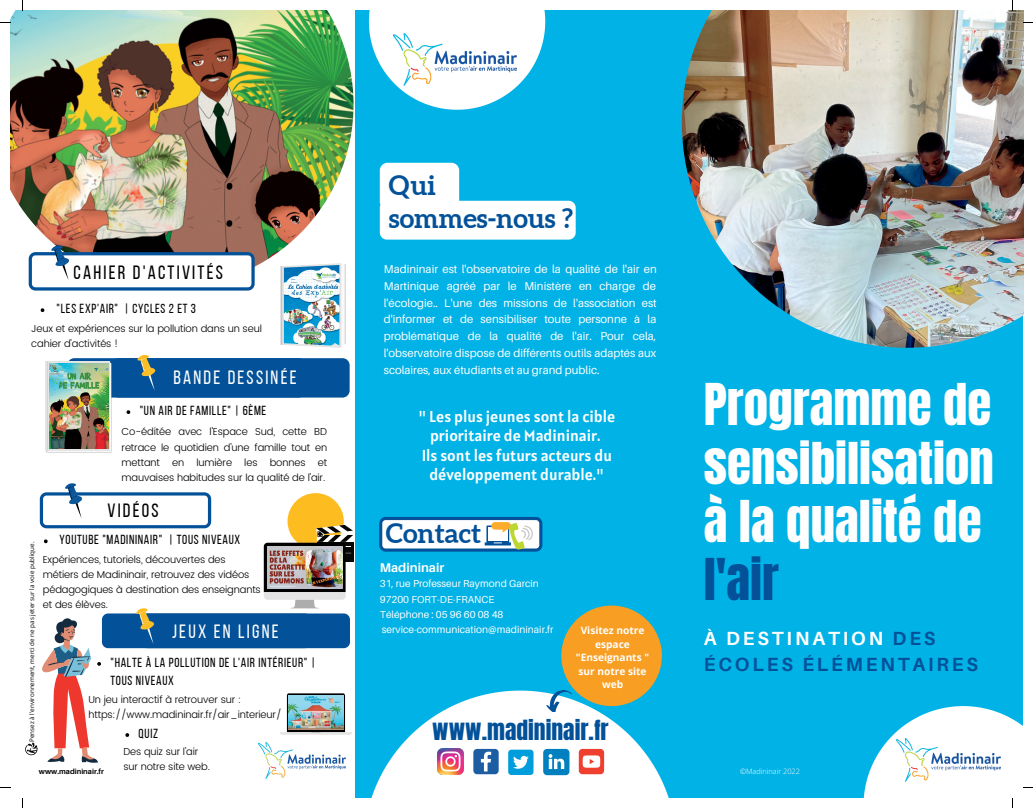
<style>
.page{position:relative;width:1033px;height:808px;background:#fff}
.page>*{position:absolute;margin:0;border:0;box-sizing:border-box;transform-origin:0 0}
.t1{font:49px/58.2px "Anton";color:#fefefe;text-align:justify}
.t2{font:49px "Anton";color:#025199}
.t3{font:700 27px/32.9px "Aleo";color:#025199}
.t4{font:23.62px "Anton";color:#025199}
.t5{font:19.12px "Bebas Neue";letter-spacing:.115em;color:#fefefe}
.t6{font:19.12px "Bebas Neue";letter-spacing:.115em;color:#000}
.t7{font:700 19px/25.8px "Aileron";letter-spacing:.15em;color:#025199}
.t8{font:15.75px/19.4px "Alatsi";color:#fff;text-align:center}
.t9{font:13.12px/18.8px "Bebas Neue";letter-spacing:.055em;color:#000}
.t10{font:700 12.62px "Aileron";color:#fefefe}
.t11{font:11.38px/16.9px "Aileron";color:#fff;text-align:justify}
.t12{font:300 10.12px/15.1px "Poppins";letter-spacing:-.015em;color:#000}
.t13{font:10.12px/15.2px "Aileron";color:#fefefe}
.t14{font:700 10.12px/13.5px "Open Sans";color:#fff;text-align:center}
.t15{font:300 10px/15px "Poppins";letter-spacing:-.015em;color:#000}
.t16{font:700 7.38px "Aileron";color:#000}
.t17{font:300 7.38px "Open Sans";color:#fff}
.t18{font:6.25px "Open Sans";color:#000}
.s1{color:#fefefe}
</style>
<div class="page">
<div style="left:10px;top:10px;width:1013px;height:788px;background:#00b2e6"></div>
<img style="left:682px;top:10px;width:341px;height:338px">
<svg style="left:371px;top:690px;width:298px;height:108px;fill:#fff"></svg>
<div style="left:432px;top:724px;width:185px;height:70px;background:#fff;border-radius:7px"></div>
<svg style="left:369px;top:10px;width:176px;height:100px"></svg>
<div style="left:10px;top:10px;width:344px;height:788px;background:#fff"></div>
<svg style="left:544px;top:605px;width:118px;height:108px"></svg>
<img style="left:437px;top:748px;width:26px;height:26px">
<svg style="left:473px;top:748px;width:25px;height:26px"></svg>
<svg style="left:543px;top:748px;width:26px;height:27px"></svg>
<svg style="left:579px;top:748px;width:25px;height:26px"></svg>
<svg style="left:379px;top:517px;width:163px;height:34px;background:#c4d4dc"></svg>
<img style="left:394px;top:34px;width:123px;height:51px">
<div style="left:380px;top:201px;width:195px;height:38px;background:#fff;border-radius:7px"></div>
<div style="left:380px;top:163px;width:79px;height:46px;background:#fff;border-radius:8px"></div>
<img style="left:10px;top:10px;width:343px;height:277px">
<svg style="left:280px;top:693px;width:72px;height:42px"></svg>
<img style="left:289px;top:695px;width:54px;height:34px">
<div style="left:287px;top:493px;width:57px;height:56px;background:#fdbc20;border-radius:50%"></div>
<svg style="left:264px;top:524px;width:89px;height:84px"></svg>
<img style="left:267px;top:546px;width:75px;height:42px">
<svg style="left:280px;top:263px;width:65px;height:85px"></svg>
<hr style="left:281px;top:266px;width:1px;height:79px;background:#c1c1c1">
<img style="left:284px;top:265px;width:55px;height:81px">
<img style="left:259px;top:742px;width:87px;height:36px">
<svg style="left:40px;top:483px;width:171px;height:45px"></svg>
<div style="left:508px;top:749px;width:25px;height:26px;background:#009ddc;border-radius:3px"></div>
<svg style="left:513px;top:755px;width:16px;height:13px"></svg>
<div style="left:141px;top:613px;width:209px;height:35px;background:#025199;border-radius:6px"></div>
<div style="left:102px;top:613px;width:209px;height:35px;background:#025199;border-radius:6px"></div>
<svg style="left:136px;top:608px;width:18px;height:36px"></svg>
<svg style="left:29px;top:245px;width:226px;height:45px"></svg>
<div style="left:111px;top:358px;width:238px;height:39px;background:#025199;border-radius:7px"></div>
<div style="left:67px;top:358px;width:238px;height:39px;background:#025199;border-radius:7px"></div>
<svg style="left:137px;top:355px;width:18px;height:35px"></svg>
<svg style="left:46px;top:362px;width:65px;height:90px"></svg>
<svg style="left:45px;top:361px;width:65px;height:90px"></svg>
<img style="left:50px;top:363px;width:58px;height:86px">
<hr style="left:47px;top:361px;width:1px;height:90px;background:#d3d3d3">
<svg style="left:41px;top:308px;width:3px;height:4px"></svg>
<svg style="left:44px;top:539px;width:4px;height:4px"></svg>
<svg style="left:25px;top:618px;width:76px;height:144px"></svg>
<svg style="left:126px;top:410px;width:4px;height:4px"></svg>
<svg style="left:125px;top:733px;width:4px;height:3px"></svg>
<svg style="left:863px;top:706px;width:170px;height:102px"></svg>
<h3 class="t6" style="left:74px;top:264px;width:151px">CAHIER D'ACTIVITÉS</h3>
<p class="t9" style="left:57px;top:300px;width:141px">"LES EXP'AIR" | CYCLES 2 ET 3</p>
<p class="t12" style="left:31px;top:321px;width:232px">Jeux et expériences sur la pollution dans un seul cahier d'activités !</p>
<h3 class="t5" style="left:173px;top:369px;width:125px">BANDE DESSINÉE</h3>
<p class="t9" style="left:140px;top:402px;width:128px">"UN AIR DE FAMILLE" | 6ÈME</p>
<p class="t12" style="left:122px;top:424px;width:207px;text-align:justify">Co-éditée avec l'Espace Sud, cette BD retrace le quotidien d'une famille tout en mettant en lumière les bonnes et mauvaises habitudes sur la qualité de l'air.</p>
<h3 class="t6" style="left:107px;top:502px;width:53px">VIDÉOS</h3>
<p class="t9" style="left:60px;top:531px;width:182px">YOUTUBE "MADININAIR" | TOUS NIVEAUX</p>
<p class="t18" style="left:28px;top:741px;width:201px;rotate:-90deg">Pensez à l'environnement, merci de ne pas jeter sur la voie publique.</p>
<p class="t12" style="left:43px;top:551px;width:219px">Expériences, tutoriels, découvertes des métiers de Madininair, retrouvez des vidéos pédagogiques à destination des enseignants et des élèves.</p>
<h3 class="t5" style="left:172px;top:623px;width:108px">JEUX EN LIGNE</h3>
<p class="t9" style="left:110px;top:654px;width:207px">"HALTE À LA POLLUTION DE L'AIR INTÉRIEUR" |<br>TOUS NIVEAUX</p>
<p class="t12" style="left:88px;top:692px;width:195px">Un jeu interactif à retrouver sur : https://www.madininair.fr/air_interieur/</p>
<p class="t9" style="left:139px;top:725px;width:21px">QUIZ</p>
<p class="t15" style="left:123px;top:743px;width:88px">Des quiz sur l'air sur notre site web.</p>
<p class="t16" style="left:39px;top:766px;width:66px">www.madininair.fr</p>
<h2 class="t3" style="left:389px;top:168px;width:186px">Qui sommes-nous ?</h2>
<p class="t11" style="left:384px;top:260px;width:274px">Madininair est l'observatoire de la qualité de l'air en Martinique agréé par le Ministère en charge de l'écologie.. L'une des missions de l'association est d'informer et de sensibiliser toute personne à la problématique de la qualité de l'air. Pour cela, l'observatoire dispose de différents outils adaptés aux scolaires, aux étudiants et au grand public.</p>
<h3 class="t8" style="left:418px;top:406px;width:198px">" Les plus jeunes sont la cible prioritaire de Madininair.<br>Ils sont les futurs acteurs du développement durable."</h3>
<h2 class="t3" style="left:386px;top:516px;width:97px">Contact</h2>
<p class="t10" style="left:380px;top:560px;width:66px">Madininair</p>
<p class="t13" style="left:380px;top:576px;width:175px">31, rue Professeur Raymond Garcin<br>97200 FORT-DE-FRANCE<br>Téléphone : 05 96 60 08 48 service-communication@madininair.fr</p>
<p class="t14" style="left:576px;top:623px;width:75px">Visitez notre espace "Enseignants " sur notre site web</p>
<h3 class="t4" style="left:432px;top:713px;width:178px">www.madininair.fr</h3>
<h1 class="t1" style="left:703px;top:376px;width:291px">Programme de sensibilisation à la qualité de</h1>
<h1 class="t2" style="left:703px;top:544px;width:77px">l'air</h1>
<h3 class="t7" style="left:703px;top:625px;width:276px"><span class="s1">À DESTINATION</span> DES<br>ÉCOLES ÉLÉMENTAIRES</h3>
<p class="t17" style="left:740px;top:766px;width:61px">©Madininair 2022</p>
</div>
